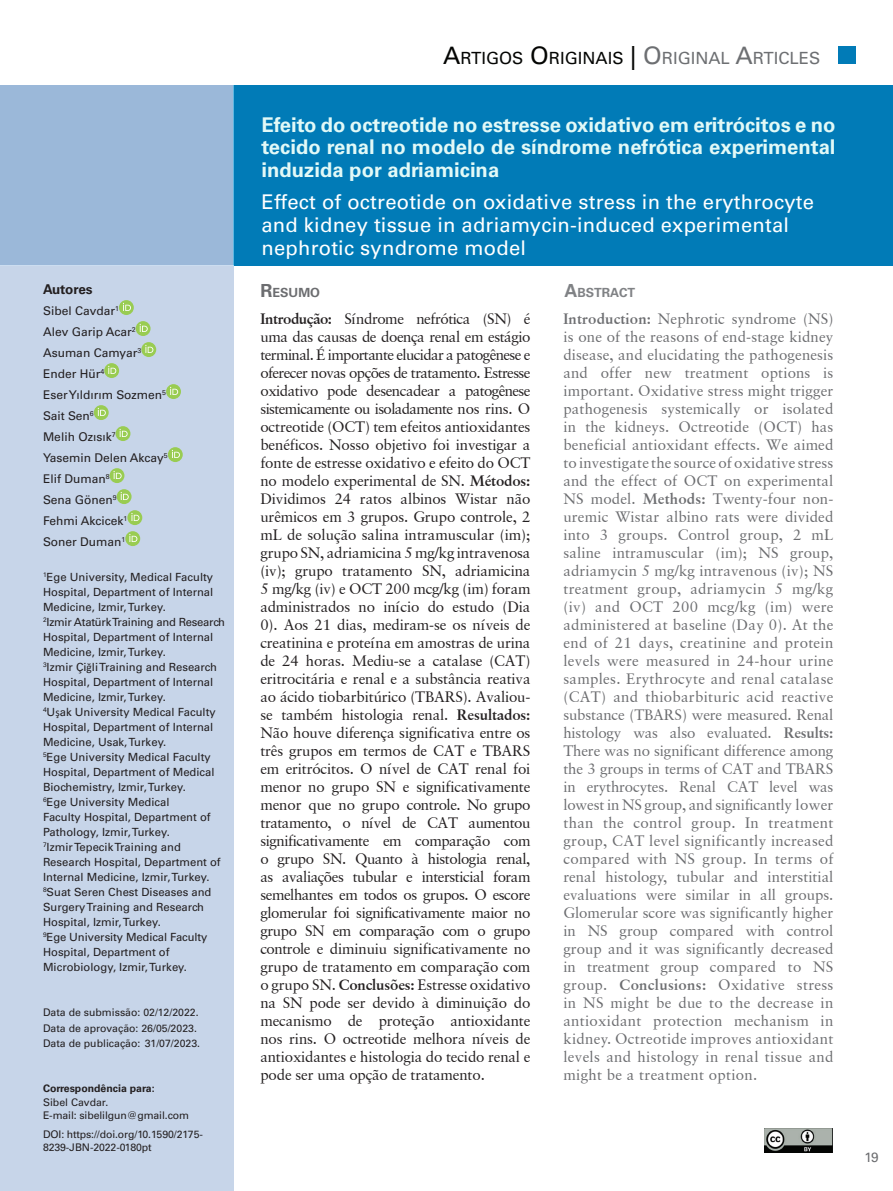
<style>
.page{position:relative;width:893px;height:1191px;background:#fff}
.page>*{position:absolute;margin:0;border:0;box-sizing:border-box;transform-origin:0 0}
.Título_Português{font:700 20.25px/22.5px "Univers LT Std";color:#f0f9f5;text-align:justify}
.Título_Português-2{font:20.25px/22.5px "Univers LT Std";letter-spacing:.01em;color:#fff}
.t1{font:16.8px "Univers LT Std";color:#040503}
.Abstract{font:15px/18px "Garamond Retrospective S Si";letter-spacing:-.01em;color:#231f20;text-align:justify}
.Resumo{font:15px/18px "Garamond Retrospective S Si";letter-spacing:.02em;color:#6c6d70;text-align:justify}
.Nome_dos_autores{font:700 13.5px "Univers LT Std";letter-spacing:-.01em;color:#231f20}
.t2{font:13.5px "Univers LT Std";color:#6c6d70}
.Intertilulo__Resumo{font:700 12.6px "Univers LT Std";color:#808285}
.Intertilulo__Resumo-2{font:700 12.6px "Univers LT Std";color:#6c6d70}
.Nome_dos_autores-2{font:12px "Univers LT Std";color:#231f20}
.Afiliações{font:11.25px/15px "Univers LT Std";color:#231f20}
.Autor_correspondente{font:10.5px/13.5px "Univers LT Std";letter-spacing:-.01em;color:#231f20}
.Data_de_subs_aprova{font:10.5px "Univers LT Std";color:#231f20}
.Correspondência_para{font:700 10.5px "Univers LT Std";color:#231f20}
.s1{font-family:"Calibri"}
.s2{font-size:24px}
.s3{font-size:24px;color:#6d6f72}
.s4{color:#6d6f72}
.s5{font-size:18px}
.s6{font-weight:700}
</style>
<div class="page">
<div style="left:839px;top:46px;width:17px;height:17px;background:#017bb7"></div>
<img style="left:764px;top:1128px;width:68px;height:24px">
<div style="left:0;top:265px;width:234px;height:926px;background:#c7d5e9"></div>
<div style="left:119px;top:300px;width:15px;height:15px;background:#99cc52;border-radius:50%"></div>
<svg style="left:123px;top:303px;width:8px;height:8px"></svg>
<svg style="left:136px;top:321px;width:15px;height:15px"></svg>
<svg style="left:140px;top:324px;width:8px;height:8px"></svg>
<div style="left:141px;top:342px;width:15px;height:15px;background:#99cc52;border-radius:50%"></div>
<svg style="left:145px;top:345px;width:8px;height:8px"></svg>
<div style="left:104px;top:363px;width:15px;height:15px;background:#99cc52;border-radius:50%"></div>
<svg style="left:108px;top:366px;width:8px;height:8px"></svg>
<svg style="left:166px;top:384px;width:15px;height:15px"></svg>
<svg style="left:170px;top:387px;width:8px;height:8px"></svg>
<svg style="left:94px;top:405px;width:15px;height:15px"></svg>
<svg style="left:98px;top:408px;width:8px;height:8px"></svg>
<div style="left:116px;top:426px;width:14px;height:15px;background:#99cc52;border-radius:50%"></div>
<svg style="left:120px;top:429px;width:8px;height:8px"></svg>
<div style="left:168px;top:447px;width:15px;height:15px;background:#99cc52;border-radius:50%"></div>
<svg style="left:172px;top:450px;width:8px;height:8px"></svg>
<div style="left:110px;top:468px;width:14px;height:15px;background:#99cc52;border-radius:50%"></div>
<svg style="left:114px;top:471px;width:8px;height:8px"></svg>
<svg style="left:117px;top:489px;width:15px;height:15px"></svg>
<svg style="left:121px;top:492px;width:8px;height:8px"></svg>
<div style="left:127px;top:510px;width:15px;height:15px;background:#99cc52;border-radius:50%"></div>
<svg style="left:131px;top:513px;width:8px;height:8px"></svg>
<div style="left:125px;top:531px;width:15px;height:15px;background:#99cc52;border-radius:50%"></div>
<svg style="left:129px;top:534px;width:8px;height:8px"></svg>
<div style="left:0;top:85px;width:234px;height:180px;background:#9bb8d9"></div>
<div style="left:234px;top:85px;width:659px;height:180px;background:#017bb7"></div>
<p class="Nome_dos_autores" style="left:43px;top:281px;width:51px">Autores</p>
<p class="Nome_dos_autores-2" style="left:43px;top:304px;width:77px">Sibel Cavdar<sup>1</sup></p>
<p class="Nome_dos_autores-2" style="left:43px;top:325px;width:94px">Alev Garip Acar<sup>2</sup></p>
<p class="Nome_dos_autores-2" style="left:43px;top:346px;width:100px">Asuman Camyar<sup>3</sup></p>
<p class="Nome_dos_autores-2" style="left:43px;top:367px;width:63px">Ender Hür<sup>4</sup></p>
<p class="Nome_dos_autores-2" style="left:43px;top:388px;width:125px">Eser Yıldırım Sozmen<sup>5</sup></p>
<p class="Nome_dos_autores-2" style="left:43px;top:409px;width:52px">Sait Sen<sup>6</sup></p>
<p class="Nome_dos_autores-2" style="left:43px;top:430px;width:74px">Melih Ozısık<sup>7</sup></p>
<p class="Nome_dos_autores-2" style="left:43px;top:451px;width:126px">Yasemin Delen Akcay<sup>5</sup></p>
<p class="Nome_dos_autores-2" style="left:43px;top:472px;width:68px">Elif Duman<sup>8</sup></p>
<p class="Nome_dos_autores-2" style="left:43px;top:493px;width:75px">Sena Gönen<sup>9</sup></p>
<p class="Nome_dos_autores-2" style="left:43px;top:514px;width:86px">Fehmi Akcicek<sup>1</sup></p>
<p class="Nome_dos_autores-2" style="left:43px;top:535px;width:84px">Soner Duman<sup>1</sup></p>
<p class="Afiliações" style="left:43px;top:569px;width:172px;text-align:justify"><sup>1</sup>Ege University, Medical Faculty Hospital, Department of Internal Medicine, Izmir, Turkey.</p>
<p class="Afiliações" style="left:43px;top:614px;width:184px"><sup>2</sup>Izmir Atatürk Training and Research<br>Hospital, Department of Internal<br>Medicine, Izmir, Turkey.</p>
<p class="Afiliações" style="left:43px;top:659px;width:175px"><sup>3</sup>Izmir Çi<span class="s1">ğ</span>li Training and Research<br>Hospital, Department of Internal<br>Medicine, Izmir, Turkey.</p>
<p class="Afiliações" style="left:43px;top:704px;width:174px"><sup>4</sup>U<span class="s1">ş</span>ak University Medical Faculty<br>Hospital, Department of Internal<br>Medicine, Usak, Turkey.</p>
<p class="Afiliações" style="left:43px;top:749px;width:173px"><sup>5</sup>Ege University Medical Faculty<br>Hospital, Department of Medical<br>Biochemistry, Izmir, Turkey.</p>
<p class="Afiliações" style="left:43px;top:794px;width:169px"><sup>6</sup>Ege University Medical<br>Faculty Hospital, Department of<br>Pathology, Izmir, Turkey.</p>
<p class="Afiliações" style="left:43px;top:839px;width:179px"><sup>7</sup>Izmir Tepecik Training and<br>Research Hospital, Department of<br>Internal Medicine, Izmir, Turkey.</p>
<p class="Afiliações" style="left:43px;top:884px;width:170px"><sup>8</sup>Suat Seren Chest Diseases and<br>Surgery Training and Research<br>Hospital, Izmir, Turkey.</p>
<p class="Afiliações" style="left:43px;top:929px;width:166px"><sup>9</sup>Ege University Medical Faculty<br>Hospital, Department of<br>Microbiology, Izmir, Turkey.</p>
<p class="Data_de_subs_aprova" style="left:43px;top:1006px;width:157px">Data de submissão: 02/12/2022.</p>
<p class="Data_de_subs_aprova" style="left:43px;top:1021px;width:155px">Data de aprovação: 26/05/2023.</p>
<p class="Data_de_subs_aprova" style="left:43px;top:1037px;width:159px">Data de publicação: 31/07/2023.</p>
<p class="Correspondência_para" style="left:43px;top:1082px;width:113px">Correspondência para:</p>
<p class="Autor_correspondente" style="left:43px;top:1095px;width:67px">Sibel Cavdar.</p>
<p class="Autor_correspondente" style="left:43px;top:1108px;width:148px">E-mail: sibelilgun@gmail.com</p>
<p class="Autor_correspondente" style="left:43px;top:1127px;width:161px">DOI: https://doi.org/10.1590/2175-<br>8239-JBN-2022-0180pt</p>
<p class="t1" style="left:443px;top:48px;width:379px"><span class="s2">A</span>RTIGOS <span class="s2">O</span>RIGINAIS <span class="s2">|</span> <span class="s3">O</span><span class="s4">RIGINAL</span> <span class="s3">A</span><span class="s4">RTICLES</span></p>
<p class="Título_Português" style="left:261px;top:113px;width:576px">Efeito do octreotide no estresse oxidativo em eritrócitos e no tecido renal no modelo de síndrome nefrótica experimental induzida por adriamicina</p>
<p class="Título_Português-2" style="left:261px;top:191px;width:554px">Effect of octreotide on oxidative stress in the erythrocyte and kidney tissue in adriamycin-induced experimental nephrotic syndrome model</p>
<p class="Intertilulo__Resumo-2" style="left:260px;top:285px;width:61px"><span class="s5">R</span>ESUMO</p>
<p class="Intertilulo__Resumo" style="left:564px;top:285px;width:72px"><span class="s5">A</span>BSTRACT</p>
<p class="Abstract" style="left:260px;top:309px;width:272px"><span class="s6">Introdução:</span> Síndrome nefrótica (SN) é uma das causas de doença renal em estágio terminal. É importante elucidar a patogênese e oferecer novas opções de tratamento. Estresse oxidativo pode desencadear a patogênese sistemicamente ou isoladamente nos rins. O octreotide (OCT) tem efeitos antioxidantes benéficos. Nosso objetivo foi investigar a fonte de estresse oxidativo e efeito do OCT no modelo experimental de SN. <span class="s6">Métodos:<br></span>Dividimos 24 ratos albinos Wistar não urêmicos em 3 grupos. Grupo controle, 2 mL de solução salina intramuscular (im); grupo SN, adriamicina 5 mg/kg intravenosa (iv); grupo tratamento SN, adriamicina 5 mg/kg (iv) e OCT 200 mcg/kg (im) foram administrados no início do estudo (Dia 0). Aos 21 dias, mediram-se os níveis de creatinina e proteína em amostras de urina de 24 horas. Mediu-se a catalase (CAT) eritrocitária e renal e a substância reativa ao ácido tiobarbitúrico (TBARS). Avaliou&shy;se também histologia renal. <span class="s6">Resultados:<br></span>Não houve diferença significativa entre os três grupos em termos de CAT e TBARS em eritrócitos. O nível de CAT renal foi menor no grupo SN e significativamente menor que no grupo controle. No grupo tratamento, o nível de CAT aumentou significativamente em comparação com o grupo SN. Quanto à histologia renal, as avaliações tubular e intersticial foram semelhantes em todos os grupos. O escore glomerular foi significativamente maior no grupo SN em comparação com o grupo controle e diminuiu significativamente no grupo de tratamento em comparação com o grupo SN. <span class="s6">Conclusões:</span> Estresse oxidativo na SN pode ser devido à diminuição do mecanismo de proteção antioxidante nos rins. O octreotide melhora níveis de antioxidantes e histologia do tecido renal e pode ser uma opção de tratamento.</p>
<p class="Resumo" style="left:563px;top:309px;width:272px"><span class="s6">Introduction:</span> Nephrotic syndrome (NS) is one of the reasons of end-stage kidney disease, and elucidating the pathogenesis and offer new treatment options is important. Oxidative stress might trigger pathogenesis systemically or isolated in the kidneys. Octreotide (OCT) has beneficial antioxidant effects. We aimed to investigate the source of oxidative stress and the effect of OCT on experimental NS model. <span class="s6">Methods:</span> Twenty-four non&shy;uremic Wistar albino rats were divided into 3 groups. Control group, 2 mL saline intramuscular (im); NS group, adriamycin 5 mg/kg intravenous (iv); NS treatment group, adriamycin 5 mg/kg (iv) and OCT 200 mcg/kg (im) were administered at baseline (Day 0). At the end of 21 days, creatinine and protein levels were measured in 24-hour urine samples. Erythrocyte and renal catalase (CAT) and thiobarbituric acid reactive substance (TBARS) were measured. Renal histology was also evaluated. <span class="s6">Results:<br></span>There was no significant difference among the 3 groups in terms of CAT and TBARS in erythrocytes. Renal CAT level was lowest in NS group, and significantly lower than the control group. In treatment group, CAT level significantly increased compared with NS group. In terms of renal histology, tubular and interstitial evaluations were similar in all groups.<br>Glomerular score was significantly higher in NS group compared with control group and it was significantly decreased in treatment group compared to NS group. <span class="s6">Conclusions:</span> Oxidative stress in NS might be due to the decrease in antioxidant protection mechanism in kidney. Octreotide improves antioxidant levels and histology in renal tissue and might be a treatment option.</p>
<p class="t2" style="left:864px;top:1149px;width:16px">19</p>
</div>
